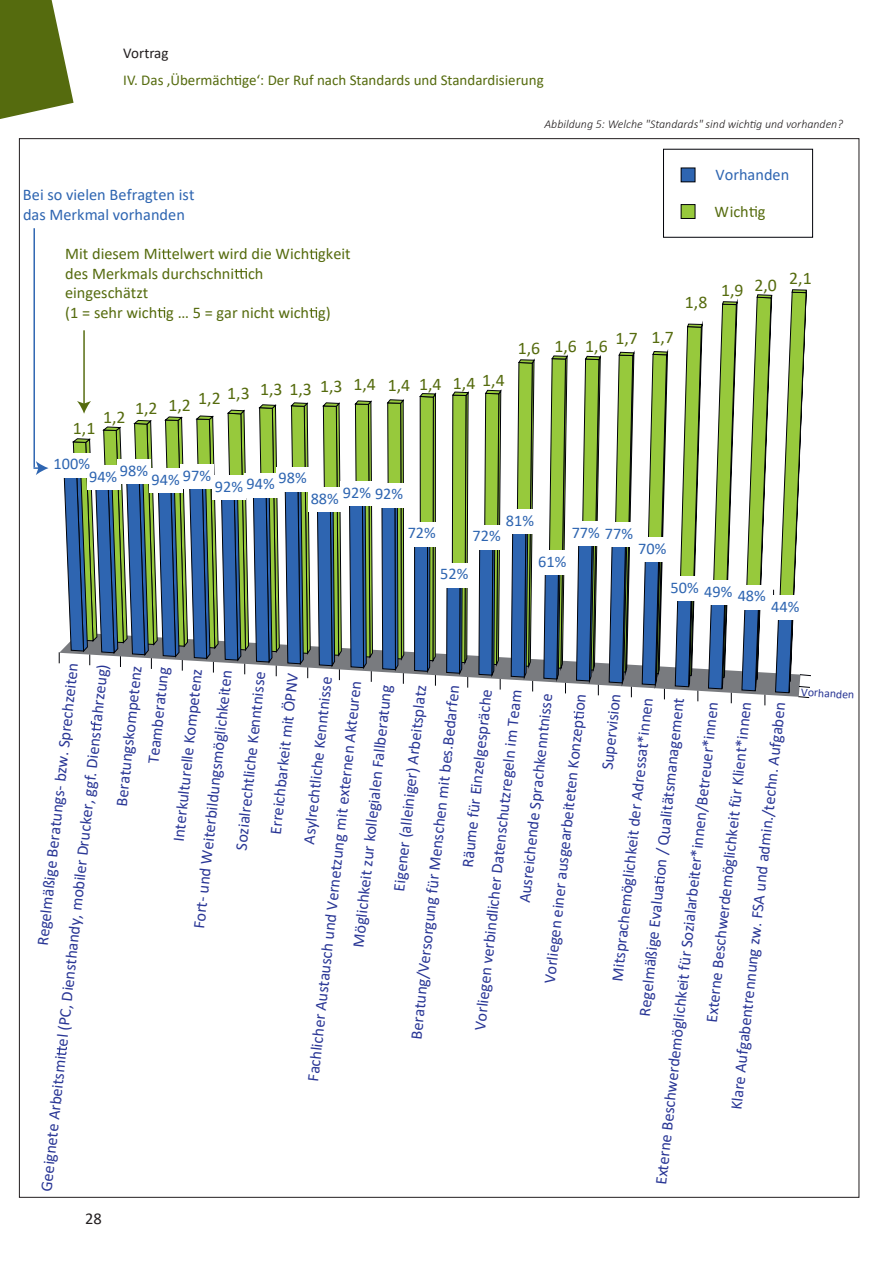
<style>
.page{position:relative;width:893px;height:1263px;background:#fff}
.page>*{position:absolute;margin:0;border:0;box-sizing:border-box;transform-origin:0 0}
.t1{font:17.7px "Calibri";color:#556b0e}
.t2{font:16.5px "Calibri";color:#231f20}
.t3{font:16.35px/29.5px "Calibri";color:#293695;text-align:right}
.t4{font:16.35px/19.5px "Calibri";letter-spacing:.005em;color:#2e65b1}
.t5{font:16.35px/19.5px "Calibri";color:#556b0e}
.t6{font:15px "Calibri";color:#556b0e}
.t7{font:15px "Calibri";color:#231f20}
.t8{font:italic 300 12px "Calibri";color:#231f20}
.t9{font:11.85px "Calibri";color:#293695}
</style>
<div class="page">
<svg style="left:307px;top:633px;width:368px;height:63px"></svg>
<svg style="left:57px;top:1046px;width:10px;height:10px"></svg>
<svg style="left:91px;top:721px;width:11px;height:10px"></svg>
<svg style="left:574px;top:711px;width:10px;height:8px"></svg>
<svg style="left:654px;top:876px;width:11px;height:8px"></svg>
<svg style="left:349px;top:400px;width:24px;height:281px;background:#67887d"></svg>
<div style="left:341px;top:481px;width:33px;height:24px;background:#fff"></div>
<svg style="left:381px;top:399px;width:23px;height:284px;background:#64857b"></svg>
<div style="left:373px;top:483px;width:33px;height:24px;background:#fff"></div>
<svg style="left:414px;top:393px;width:22px;height:292px"></svg>
<div style="left:405px;top:522px;width:34px;height:24px;background:#fff"></div>
<svg style="left:446px;top:391px;width:23px;height:296px"></svg>
<div style="left:438px;top:563px;width:33px;height:24px;background:#fff"></div>
<svg style="left:478px;top:390px;width:23px;height:299px"></svg>
<div style="left:470px;top:525px;width:34px;height:24px;background:#fff"></div>
<svg style="left:511px;top:359px;width:24px;height:332px"></svg>
<div style="left:504px;top:510px;width:33px;height:24px;background:#fff"></div>
<svg style="left:543px;top:355px;width:25px;height:338px"></svg>
<div style="left:536px;top:551px;width:33px;height:24px;background:#fff"></div>
<svg style="left:576px;top:355px;width:25px;height:340px"></svg>
<div style="left:570px;top:521px;width:33px;height:25px;background:#fff"></div>
<svg style="left:609px;top:351px;width:25px;height:346px"></svg>
<div style="left:603px;top:523px;width:33px;height:24px;background:#fff"></div>
<svg style="left:642px;top:350px;width:26px;height:349px"></svg>
<div style="left:636px;top:537px;width:33px;height:25px;background:#fff"></div>
<svg style="left:675px;top:289px;width:136px;height:416px"></svg>
<div style="left:769px;top:595px;width:33px;height:25px;background:#fff"></div>
<svg style="left:317px;top:402px;width:25px;height:278px"></svg>
<div style="left:308px;top:487px;width:34px;height:25px;background:#fff"></div>
<div style="left:663px;top:149px;width:150px;height:88px;border:1px solid #000208"></div>
<div style="left:681px;top:168px;width:14px;height:14px;background:#2e65b1"></div>
<div style="left:681px;top:205px;width:14px;height:13px;background:#97c93c"></div>
<div style="left:681px;top:204px;width:14px;height:15px;border:1px solid #000208"></div>
<svg style="left:749px;top:206px;width:8px;height:11px"></svg>
<svg style="left:162px;top:249px;width:9px;height:10px"></svg>
<svg style="left:309px;top:249px;width:8px;height:10px"></svg>
<svg style="left:234px;top:268px;width:13px;height:11px"></svg>
<svg style="left:158px;top:307px;width:7px;height:11px"></svg>
<svg style="left:309px;top:307px;width:8px;height:11px"></svg>
<hr style="left:83px;top:330px;width:2px;height:75px;background:#556b0e">
<svg style="left:59px;top:401px;width:252px;height:277px"></svg>
<hr style="left:33px;top:228px;width:2px;height:239px;background:#2e65b1">
<svg style="left:33px;top:461px;width:15px;height:14px"></svg>
<svg style="left:0;top:0;width:74px;height:119px"></svg>
<p class="t7" style="left:123px;top:43px;width:47px">Vortrag</p>
<p class="t6" style="left:123px;top:69px;width:422px">IV. Das ‚Übermächtige‘: Der Ruf nach Standards und Standardisierung</p>
<p class="t8" style="left:544px;top:117px;width:300px">Abbildung 5: Welche "Standards" sind wichtig und vorhanden?</p>
<p class="t4" style="left:23px;top:185px;width:173px">Bei so vielen Befragten ist das Merkmal vorhanden</p>
<p class="t5" style="left:65px;top:243px;width:287px">Mit diesem Mi elwert wird die Wich gkeit des Merkmals durchschni ch eingeschätzt<br>(1 = sehr wich g … 5 = gar nicht wich g)</p>
<p class="t1" style="left:73px;top:416px;width:24px">1,1</p>
<p class="t1" style="left:103px;top:405px;width:24px">1,2</p>
<p class="t1" style="left:135px;top:394px;width:57px">1,2 1,2</p>
<p class="t1" style="left:198px;top:386px;width:24px">1,2</p>
<p class="t1" style="left:227px;top:381px;width:24px">1,3</p>
<p class="t1" style="left:260px;top:377px;width:84px">1,3 1,3 1,3</p>
<p class="t1" style="left:354px;top:372px;width:24px">1,4</p>
<p class="t1" style="left:388px;top:371px;width:118px">1,4 1,4 1,4 1,4</p>
<p class="t4" style="left:53px;top:454px;width:38px">100%</p>
<p class="t4" style="left:89px;top:463px;width:61px">94% 98%</p>
<p class="t4" style="left:152px;top:467px;width:61px">94% 97%</p>
<p class="t4" style="left:278px;top:468px;width:30px">98%</p>
<p class="t4" style="left:215px;top:475px;width:61px">92% 94%</p>
<p class="t4" style="left:311px;top:484px;width:94px">88% 92% 92%</p>
<p class="t4" style="left:715px;top:165px;width:75px">Vorhanden</p>
<p class="t5" style="left:714px;top:201px;width:53px">Wich g</p>
<p class="t1" style="left:518px;top:334px;width:91px">1,6 1,6 1,6</p>
<p class="t1" style="left:615px;top:325px;width:60px">1,7 1,7</p>
<p class="t1" style="left:685px;top:289px;width:24px">1,8</p>
<p class="t1" style="left:721px;top:278px;width:24px">1,9</p>
<p class="t1" style="left:754px;top:273px;width:24px">2,0</p>
<p class="t1" style="left:789px;top:266px;width:24px">2,1</p>
<p class="t4" style="left:408px;top:523px;width:30px">72%</p>
<p class="t4" style="left:506px;top:511px;width:30px">81%</p>
<p class="t4" style="left:473px;top:526px;width:30px">72%</p>
<p class="t4" style="left:572px;top:523px;width:63px">77% 77%</p>
<p class="t4" style="left:638px;top:538px;width:30px">70%</p>
<p class="t4" style="left:440px;top:564px;width:30px">52%</p>
<p class="t4" style="left:538px;top:551px;width:30px">61%</p>
<p class="t4" style="left:670px;top:577px;width:30px">50%</p>
<p class="t4" style="left:704px;top:583px;width:63px">49% 48%</p>
<p class="t4" style="left:771px;top:596px;width:30px">44%</p>
<p class="t3" style="left:2px;top:1186px;width:531px;rotate:-84deg">Regelmäßige Beratungs- bzw. Sprechzeiten<br>Geeignete Arbeitsmi el (PC, Diensthandy, mobiler Drucker, ggf. Diens ahrzeug)</p>
<p class="t3" style="left:108px;top:805px;width:144px;line-height:27px;rotate:-84deg">Beratungskompetenz<br>Teamberatung</p>
<p class="t3" style="left:154px;top:924px;width:261px;rotate:-84deg">Interkulturelle Kompetenz<br>Fort- und Weiterbildungsmöglichkeiten</p>
<p class="t3" style="left:224px;top:848px;width:183px;line-height:32.7px;rotate:-84deg">Sozialrechtliche Kenntnisse<br>Erreichbarkeit mit ÖPNV</p>
<p class="t3" style="left:269px;top:1076px;width:405px;rotate:-84deg">Asylrechtliche Kenntnisse<br>Fachlicher Austausch und Vernetzung mit externen Akteuren</p>
<p class="t3" style="left:341px;top:945px;width:269px;line-height:34.7px;rotate:-84deg">Möglichkeit zur kollegialen Fallberatung<br>Eigener (alleiniger) Arbeitsplatz</p>
<p class="t3" style="left:400px;top:1037px;width:358px;line-height:33px;rotate:-84deg">Beratung/Versorgung für Menschen mit bes.Bedarfen<br>Räume für Einzelgespräche</p>
<p class="t3" style="left:464px;top:1029px;width:344px;line-height:31.2px;rotate:-84deg">Vorliegen verbindlicher Datenschutzregeln im Team<br>Ausreichende Sprachkenntnisse</p>
<p class="t3" style="left:532px;top:982px;width:297px;line-height:34.8px;rotate:-84deg">Vorliegen einer ausgearbeiteten Konzep on<br>Supervision</p>
<p class="t3" style="left:598px;top:1011px;width:322px;line-height:31px;rotate:-84deg">Mitsprachemöglichkeit der Adressat*innen<br>Regelmäßige Evalua on / Qualitätsmanagement</p>
<p class="t3" style="left:697px;top:1021px;width:324px;rotate:-84deg">Externe Beschwerdemöglichkeit für Klient*innen</p>
<p class="t3" style="left:721px;top:1108px;width:411px;rotate:-84deg">Klare Aufgabentrennung zw. FSA und admin./techn. Aufgaben</p>
<p class="t3" style="left:646px;top:1183px;width:487px;rotate:-84deg">Externe Beschwerdemöglichkeit für Sozialarbeiter*innen/Betreuer*innen</p>
<p class="t2" style="left:85px;top:1207px;width:18px">28</p>
<p class="t9" style="left:801px;top:683px;width:55px;rotate:3deg">Vorhanden</p>
</div>
